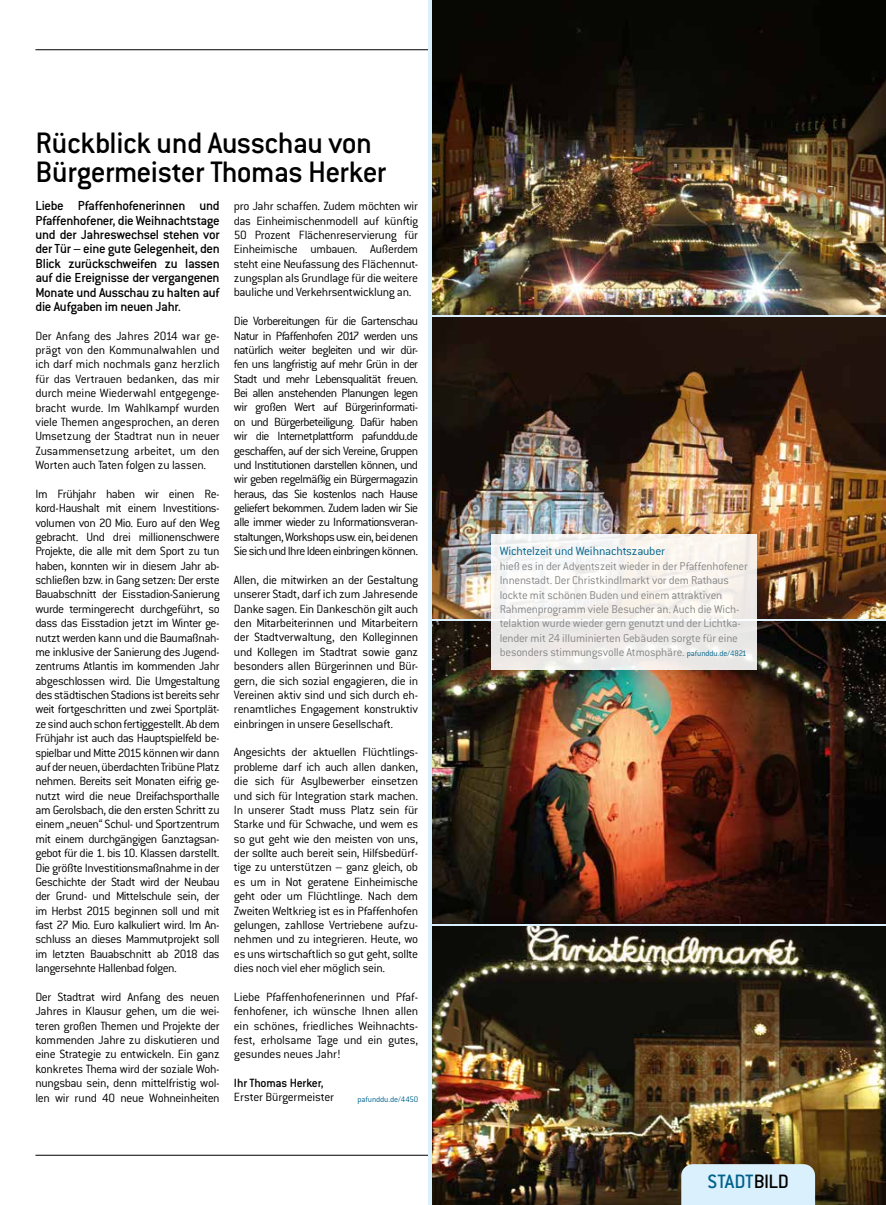
<style>
.page{position:relative;width:886px;height:1205px;background:#fff}
.page>*{position:absolute;margin:0;border:0;box-sizing:border-box;transform-origin:0 0}
.t1{font:500 32.5px/28.8px "Conduit ITC Std";letter-spacing:-.02em;color:#000}
.t2{font:500 21.25px "Conduit ITC Std";letter-spacing:-.02em;color:#00628b}
.t3{font:500 14.38px/14.4px "Conduit ITC Std";letter-spacing:-.025em;color:#000;text-align:justify}
.t4{font:300 13.12px/14.4px "Conduit ITC Std";letter-spacing:-.02em;color:#000;text-align:justify}
.t5{font:300 13.12px "Conduit ITC Std";letter-spacing:-.015em;color:#00628b}
.t6{font:500 13.12px "Conduit ITC Std";letter-spacing:-.02em;color:#000}
.t7{font:300 12.5px/14.4px "Conduit ITC Std";letter-spacing:-.015em;color:#878787}
.t8{font:300 8.75px "Conduit ITC Std";letter-spacing:-.015em;color:#00628b}
.s1{font-size:8.75px;color:#00628b}
.s2{color:#000}
</style>
<div class="page">
<hr style="left:35px;top:50px;width:706px;height:1px;background:#000">
<hr style="left:35px;top:1155px;width:492px;height:1px;background:#000">
<img style="left:432px;top:622px;width:454px;height:301px">
<img style="left:432px;top:317px;width:454px;height:301px">
<img style="left:432px;top:0;width:454px;height:315px">
<img style="left:432px;top:926px;width:454px;height:279px">
<div style="left:491px;top:534px;width:265px;height:136px;background:linear-gradient(to right,#f3f2f2,#f3efea)"></div>
<div style="left:681px;top:1164px;width:134px;height:41px;background:#dbf0fd"></div>
<h1 class="t1" style="left:35px;top:127px;width:352px">Rückblick und Ausschau von<br>Bürgermeister Thomas Herker</h1>
<p class="t3" style="left:35px;top:198px;width:186px">Liebe Pfaffenhofenerinnen und Pfaffenhofener, die Weihnachtstage und der Jahreswechsel stehen vor der Tür – eine gute Gelegenheit, den Blick zurückschweifen zu lassen auf die Ereignisse der vergangenen Monate und Ausschau zu halten auf die Aufgaben im neuen Jahr.</p>
<p class="t4" style="left:35px;top:328px;width:186px">Der Anfang des Jahres 2014 war ge&shy;prägt von den Kommunalwahlen und ich darf mich nochmals ganz herzlich für das Vertrauen bedanken, das mir durch meine Wiederwahl entgegenge&shy;bracht wurde. Im Wahlkampf wurden viele Themen angesprochen, an deren Umsetzung der Stadtrat nun in neuer Zusammensetzung arbeitet, um den Worten auch Taten folgen zu lassen.</p>
<p class="t4" style="left:35px;top:486px;width:186px">Im Frühjahr haben wir einen Re&shy;kord-Haushalt mit einem Investitions&shy;volumen von 20 Mio. Euro auf den Weg gebracht. Und drei millionenschwere Projekte, die alle mit dem Sport zu tun haben, konnten wir in diesem Jahr ab&shy;schließen bzw. in Gang setzen: Der erste Bauabschnitt der Eisstadion-Sanierung wurde termingerecht durchgeführt, so dass das Eisstadion jetzt im Winter ge&shy;nutzt werden kann und die Baumaßnah&shy;me inklusive der Sanierung des Jugend&shy;zentrums Atlantis im kommenden Jahr abgeschlossen wird. Die Umgestaltung des städtischen Stadions ist bereits sehr weit fortgeschritten und zwei Sportplät&shy;ze sind auch schon fertiggestellt. Ab dem Frühjahr ist auch das Hauptspielfeld be&shy;spielbar und Mitte 2015 können wir dann auf der neuen, überdachten Tribüne Platz nehmen. Bereits seit Monaten eifrig ge&shy;nutzt wird die neue Dreifachsporthalle am Gerolsbach, die den ersten Schritt zu einem „neuen“ Schul- und Sportzentrum mit einem durchgängigen Ganztagsan&shy;gebot für die 1. bis 10. Klassen darstellt.<br>Die größte Investitionsmaßnahme in der Geschichte der Stadt wird der Neubau der Grund- und Mittelschule sein, der im Herbst 2015 beginnen soll und mit fast 27 Mio. Euro kalkuliert wird. Im An&shy;schluss an dieses Mammutprojekt soll im letzten Bauabschnitt ab 2018 das langersehnte Hallenbad folgen.</p>
<p class="t4" style="left:35px;top:989px;width:186px">Der Stadtrat wird Anfang des neuen Jahres in Klausur gehen, um die wei&shy;teren großen Themen und Projekte der kommenden Jahre zu diskutieren und eine Strategie zu entwickeln. Ein ganz konkretes Thema wird der soziale Woh&shy;nungsbau sein, denn mittelfristig wol&shy;len wir rund 40 neue Wohneinheiten</p>
<p class="t4" style="left:234px;top:198px;width:186px">pro Jahr schaffen. Zudem möchten wir das Einheimischenmodell auf künftig 50 Prozent Flächenreservierung für Einheimische umbauen. Außerdem steht eine Neufassung des Flächennut&shy;zungsplan als Grundlage für die weitere bauliche und Verkehrsentwicklung an.</p>
<p class="t4" style="left:234px;top:313px;width:186px">Die Vorbereitungen für die Gartenschau Natur in Pfaffenhofen 2017 werden uns natürlich weiter begleiten und wir dür&shy;fen uns langfristig auf mehr Grün in der Stadt und mehr Lebensqualität freuen.<br>Bei allen anstehenden Planungen legen wir großen Wert auf Bürgerinformati&shy;on und Bürgerbeteiligung. Dafür haben wir die Internetplattform pafunddu.de geschaffen, auf der sich Vereine, Gruppen und Institutionen darstellen können, und wir geben regelmäßig ein Bürgermagazin heraus, das Sie kostenlos nach Hause geliefert bekommen. Zudem laden wir Sie alle immer wieder zu Informationsveran&shy;staltungen, Workshops usw. ein, bei denen Sie sich und Ihre Ideen einbringen können.</p>
<p class="t4" style="left:234px;top:572px;width:186px">Allen, die mitwirken an der Gestaltung unserer Stadt, darf ich zum Jahresende Danke sagen. Ein Dankeschön gilt auch den Mitarbeiterinnen und Mitarbeitern der Stadtverwaltung, den Kolleginnen und Kollegen im Stadtrat sowie ganz besonders allen Bürgerinnen und Bür&shy;gern, die sich sozial engagieren, die in Vereinen aktiv sind und sich durch eh&shy;renamtliches Engagement konstruktiv einbringen in unsere Gesellschaft.</p>
<p class="t4" style="left:234px;top:745px;width:186px">Angesichts der aktuellen Flüchtlings&shy;probleme darf ich auch allen danken, die sich für Asylbewerber einsetzen und sich für Integration stark machen.<br>In unserer Stadt muss Platz sein für Starke und für Schwache, und wem es so gut geht wie den meisten von uns, der sollte auch bereit sein, Hilfsbedürf&shy;tige zu unterstützen – ganz gleich, ob es um in Not geratene Einheimische geht oder um Flüchtlinge. Nach dem Zweiten Weltkrieg ist es in Pfaffenhofen gelungen, zahllose Vertriebene aufzu&shy;nehmen und zu integrieren. Heute, wo es uns wirtschaftlich so gut geht, sollte dies noch viel eher möglich sein.</p>
<p class="t4" style="left:234px;top:989px;width:186px">Liebe Pfaffenhofenerinnen und Pfaf&shy;fenhofener, ich wünsche Ihnen allen ein schönes, friedliches Weihnachts&shy;fest, erholsame Tage und ein gutes, gesundes neues Jahr!</p>
<p class="t6" style="left:234px;top:1075px;width:91px">Ihr Thomas Herker,</p>
<p class="t4" style="left:234px;top:1089px;width:102px">Erster Bürgermeister</p>
<p class="t8" style="left:358px;top:1093px;width:62px">pafunddu.de/4450</p>
<p class="t5" style="left:500px;top:543px;width:167px">Wichtelzeit und Weihnachtszauber</p>
<p class="t7" style="left:500px;top:558px;width:249px">hieß es in der Adventszeit wieder in der Pfaffenhofener Innenstadt. Der Christkindlmarkt vor dem Rathaus lockte mit schönen Buden und einem attraktiven Rahmenprogramm viele Besucher an. Auch die Wich&shy;telaktion wurde wieder gern genutzt und der Lichtka&shy;lender mit 24 illuminierten Gebäuden sorgte für eine besonders stimmungsvolle Atmosphäre. <span class="s1">pafunddu.de/4821</span></p>
<h2 class="t2" style="left:707px;top:1169px;width:83px">STADT<span class="s2">BILD</span></h2>
</div>
